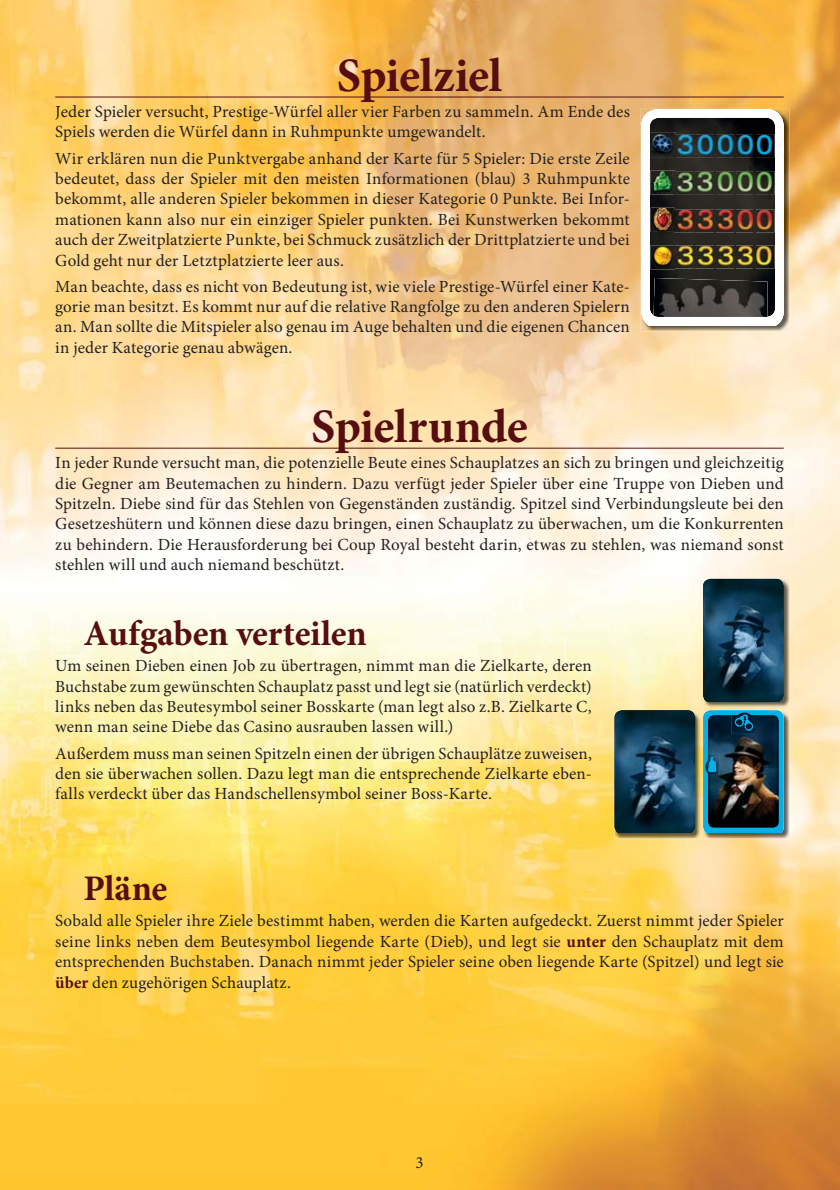
<style>
.page{position:relative;width:840px;height:1190px;background:#fff}
.page>*{position:absolute;margin:0;border:0;box-sizing:border-box;transform-origin:0 0}
.t1{font:700 48px "Minion Pro";letter-spacing:-.01em;color:#560e10}
.t2{font:700 36px "Minion Pro";letter-spacing:-.01em;color:#560e10}
.t3{font:17px/20.4px "Minion Pro";letter-spacing:.01em;color:#231f20;text-align:justify}
.s1{font-weight:700;color:#560e10}
</style>
<div class="page">
<img style="left:0;top:0;width:840px;height:1190px">
<hr style="left:55px;top:97px;width:729px;height:1px;background:#560e10">
<hr style="left:55px;top:448px;width:729px;height:1px;background:#560e10">
<img style="left:641px;top:109px;width:148px;height:223px">
<img style="left:641px;top:109px;width:143px;height:217px">
<img style="left:658px;top:317px;width:109px;height:1px">
<img style="left:654px;top:278px;width:113px;height:39px">
<img style="left:614px;top:578px;width:176px;height:261px">
<div style="left:703px;top:710px;width:81px;height:123px;background:#01b0e6;border-radius:8px"></div>
<img style="left:704px;top:711px;width:78px;height:120px">
<img style="left:703px;top:579px;width:81px;height:122px;border-radius:8px">
<img style="left:615px;top:710px;width:80px;height:123px;border-radius:8px">
<h1 class="t1" style="left:337px;top:57px;width:167px">Spielziel</h1>
<p class="t3" style="left:55px;top:103px;width:576px">Jeder Spieler versucht, Prestige-Würfel aller vier Farben zu sammeln. Am Ende des<br>Spiels werden die Würfel dann in Ruhmpunkte umgewandelt.</p>
<p class="t3" style="left:55px;top:149px;width:576px">Wir erklären nun die Punktvergabe anhand der Karte für 5 Spieler: Die erste Zeile bedeutet, dass der Spieler mit den meisten Informationen (blau) 3 Ruhmpunkte bekommt, alle anderen Spieler bekommen in dieser Kategorie 0 Punkte. Bei Infor&shy;mationen kann also nur ein einziger Spieler punkten. Bei Kunstwerken bekommt auch der Zweitplatzierte Punkte, bei Schmuck zusätzlich der Drittplatzierte und bei Gold geht nur der Letztplatzierte leer aus.</p>
<p class="t3" style="left:55px;top:277px;width:576px">Man beachte, dass es nicht von Bedeutung ist, wie viele Prestige-Würfel einer Kate&shy;gorie man besitzt. Es kommt nur auf die relative Rangfolge zu den anderen Spielern an. Man sollte die Mitspieler also genau im Auge behalten und die eigenen Chancen in jeder Kategorie genau abwägen.</p>
<h1 class="t1" style="left:311px;top:408px;width:218px">Spielrunde</h1>
<p class="t3" style="left:55px;top:454px;width:730px">In jeder Runde versucht man, die potenzielle Beute eines Schauplatzes an sich zu bringen und gleichzeitig die Gegner am Beutemachen zu hindern. Dazu verfügt jeder Spieler über eine Truppe von Dieben und Spitzeln. Diebe sind für das Stehlen von Gegenständen zuständig. Spitzel sind Verbindungsleute bei den Gesetzeshütern und können diese dazu bringen, einen Schauplatz zu überwachen, um die Konkurrenten zu behindern. Die Herausforderung bei Coup Royal besteht darin, etwas zu stehlen, was niemand sonst stehlen will und auch niemand beschützt.</p>
<h2 class="t2" style="left:84px;top:619px;width:285px">Aufgaben verteilen</h2>
<p class="t3" style="left:55px;top:657px;width:538px">Um seinen Dieben einen Job zu übertragen, nimmt man die Zielkarte, deren Buchstabe zum gewünschten Schauplatz passt und legt sie (natürlich verdeckt) links neben das Beutesymbol seiner Bosskarte (man legt also z.B. Zielkarte C, wenn man seine Diebe das Casino ausrauben lassen will.)</p>
<p class="t3" style="left:55px;top:744px;width:538px">Außerdem muss man seinen Spitzeln einen der übrigen Schauplätze zuweisen, den sie überwachen sollen. Dazu legt man die entsprechende Zielkarte eben&shy;falls verdeckt über das Handschellensymbol seiner Boss-Karte.</p>
<h2 class="t2" style="left:84px;top:875px;width:85px">Pläne</h2>
<p class="t3" style="left:55px;top:912px;width:730px">Sobald alle Spieler ihre Ziele bestimmt haben, werden die Karten aufgedeckt. Zuerst nimmt jeder Spieler seine links neben dem Beutesymbol liegende Karte (Dieb), und legt sie <span class="s1">unter</span> den Schauplatz mit dem entsprechenden Buchstaben. Danach nimmt jeder Spieler seine oben liegende Karte (Spitzel) und legt sie <span class="s1">über</span> den zugehörigen Schauplatz.</p>
<p class="t3" style="left:415px;top:1154px;width:10px">3</p>
</div>
